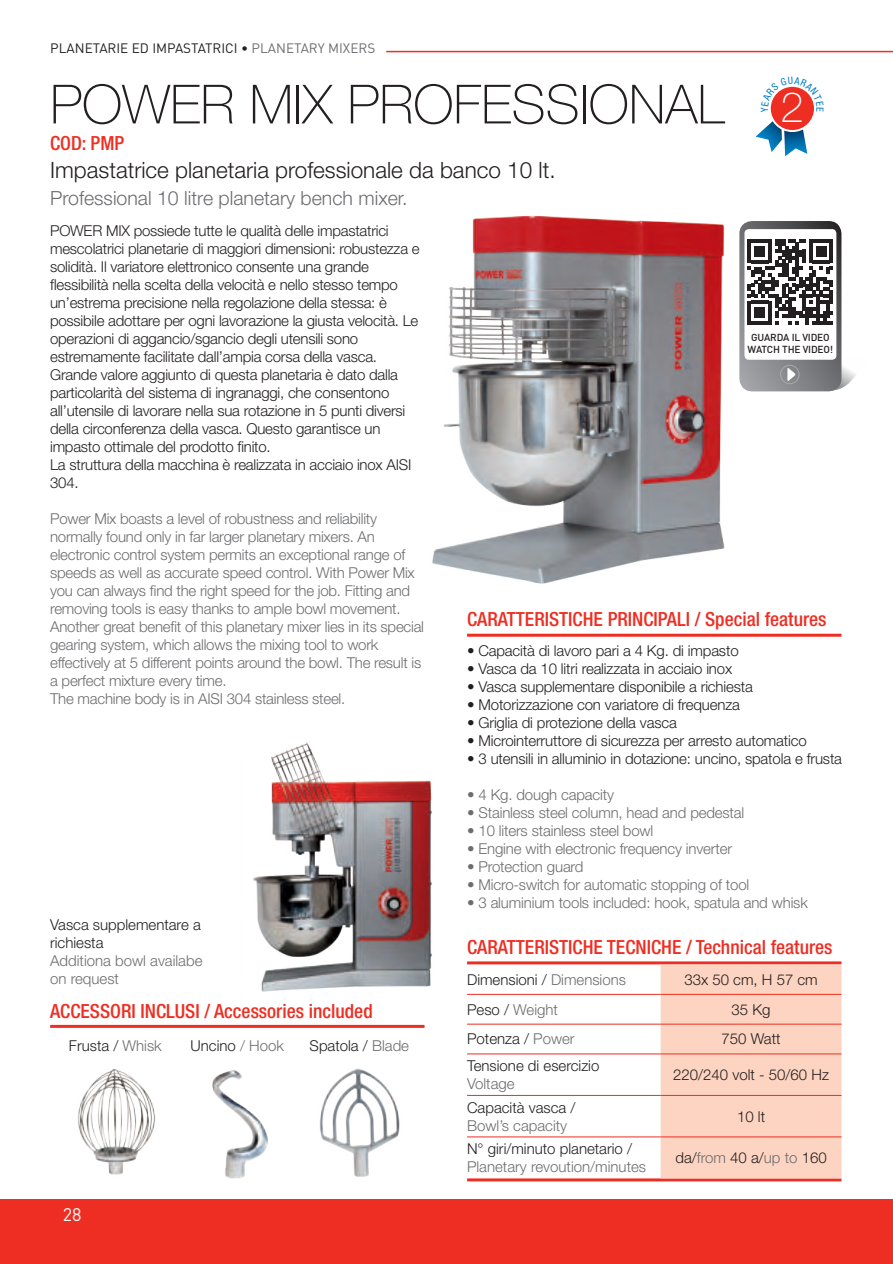
<style>
.page{position:relative;width:893px;height:1264px;background:#fff}
.page>*{position:absolute;margin:0;border:0;box-sizing:border-box;transform-origin:0 0}
.t1{font:100 54px "Helvetica Neue LT Std";color:#231f20}
.t2{font:100 42px "Helvetica Neue LT Std";color:#fff}
.t3{font:300 22.5px "Helvetica Neue LT Std";color:#231f20}
.t4{font:500 condensed 19.5px "Helvetica Neue LT Std";color:#ee2e22}
.t5{font:300 19.5px "Helvetica Neue LT Std";color:#6c6d70}
.t6{font:18px "DIN";color:#fff}
.t7{font:300 15px/18px "Helvetica Neue LT Std";letter-spacing:-.015em;color:#231f20}
.t8{font:300 15px/18px "Helvetica Neue LT Std";letter-spacing:-.015em;color:#6c6d70}
.t9{font:13.5px "DIN";color:#231f20}
.t10{font:500 10.05px/12.1px "DIN";letter-spacing:-.015em;color:#231f20;text-align:center}
.s1{color:#6c6d70}
.s2{color:#231f20}
</style>
<div class="page">
<div style="left:0;top:1199px;width:892px;height:64px;background:#ee2e22"></div>
<hr style="left:892px;top:1199px;width:1px;height:64px;background:#ee2e22">
<hr style="left:386px;top:51px;width:506px;height:1px;background:#ee2e22">
<hr style="left:467px;top:961px;width:374px;height:3px;background:#ee2e22">
<hr style="left:467px;top:1178px;width:374px;height:3px;background:#ee2e22">
<div style="left:660px;top:964px;width:181px;height:214px;background:#fcd4c1"></div>
<hr style="left:467px;top:993px;width:193px;height:1px;background:#ee2e22">
<hr style="left:660px;top:993px;width:181px;height:1px;background:#ee2e22">
<hr style="left:467px;top:1023px;width:193px;height:1px;background:#ee2e22">
<hr style="left:660px;top:1023px;width:181px;height:1px;background:#ee2e22">
<hr style="left:467px;top:1053px;width:193px;height:1px;background:#ee2e22">
<hr style="left:660px;top:1053px;width:181px;height:1px;background:#ee2e22">
<hr style="left:467px;top:1136px;width:193px;height:1px;background:#ee2e22">
<hr style="left:660px;top:1136px;width:181px;height:1px;background:#ee2e22">
<hr style="left:467px;top:1094px;width:193px;height:1px;background:#ee2e22">
<hr style="left:660px;top:1094px;width:181px;height:1px;background:#ee2e22">
<hr style="left:50px;top:1024px;width:374px;height:3px;background:#ee2e22">
<img style="left:78px;top:1069px;width:77px;height:106px">
<img style="left:212px;top:1070px;width:56px;height:109px">
<img style="left:319px;top:1068px;width:81px;height:109px">
<img style="left:253px;top:742px;width:179px;height:250px">
<hr style="left:467px;top:633px;width:374px;height:3px;background:#ee2e22">
<svg style="left:764px;top:221px;width:92px;height:170px"></svg>
<img style="left:432px;top:215px;width:332px;height:369px">
<svg style="left:756px;top:86px;width:58px;height:70px"></svg>
<p class="t9" style="left:50px;top:40px;width:326px">PLANETARIE ED IMPASTATRICI • <span class="s1">PLANETARY MIXERS</span></p>
<h1 class="t1" style="left:50px;top:73px;width:675px">POWER MIX PROFESSIONAL</h1>
<h3 class="t4" style="left:50px;top:131px;width:76px">COD: PMP</h3>
<h2 class="t2" style="left:780px;top:83px;width:25px">2</h2>
<h3 class="t3" style="left:50px;top:156px;width:507px">Impastatrice planetaria professionale da banco 10 lt.</h3>
<h3 class="t5" style="left:50px;top:186px;width:359px">Professional 10 litre planetary bench mixer.</h3>
<p class="t7" style="left:50px;top:221px;width:371px">POWER MIX possiede tutte le qualità delle impastatrici mescolatrici planetarie di maggiori dimensioni: robustezza e solidità. Il variatore elettronico consente una grande flessibilità nella scelta della velocità e nello stesso tempo un’estrema precisione nella regolazione della stessa: è possibile adottare per ogni lavorazione la giusta velocità. Le operazioni di aggancio/sgancio degli utensili sono estremamente facilitate dall’ampia corsa della vasca.<br>Grande valore aggiunto di questa planetaria è dato dalla particolarità del sistema di ingranaggi, che consentono all’utensile di lavorare nella sua rotazione in 5 punti diversi della circonferenza della vasca. Questo garantisce un impasto ottimale del prodotto finito.<br>La struttura della macchina è realizzata in acciaio inox AISI 304.</p>
<p class="t8" style="left:50px;top:509px;width:375px">Power Mix boasts a level of robustness and reliability normally found only in far larger planetary mixers. An electronic control system permits an exceptional range of speeds as well as accurate speed control. With Power Mix you can always find the right speed for the job. Fitting and removing tools is easy thanks to ample bowl movement.<br>Another great benefit of this planetary mixer lies in its special gearing system, which allows the mixing tool to work effectively at 5 different points around the bowl. The result is a perfect mixture every time.<br>The machine body is in AISI 304 stainless steel.</p>
<p class="t10" style="left:747px;top:330px;width:87px">GUARDA IL VIDEO<br>WATCH THE VIDEO!</p>
<h3 class="t4" style="left:467px;top:607px;width:361px">CARATTERISTICHE PRINCIPALI / Special features</h3>
<p class="t7" style="left:467px;top:640px;width:273px">• Capacità di lavoro pari a 4 Kg. di impasto</p>
<p class="t7" style="left:467px;top:658px;width:267px">• Vasca da 10 litri realizzata in acciaio inox</p>
<p class="t7" style="left:467px;top:676px;width:287px">• Vasca supplementare disponibile a richiesta</p>
<p class="t7" style="left:467px;top:694px;width:274px">• Motorizzazione con variatore di frequenza</p>
<p class="t7" style="left:467px;top:712px;width:211px">• Griglia di protezione della vasca</p>
<p class="t7" style="left:467px;top:730px;width:341px">• Microinterruttore di sicurezza per arresto automatico</p>
<p class="t7" style="left:467px;top:748px;width:376px">• 3 utensili in alluminio in dotazione: uncino, spatola e frusta</p>
<p class="t8" style="left:467px;top:784px;width:148px">• 4 Kg. dough capacity</p>
<p class="t8" style="left:467px;top:802px;width:279px">• Stainless steel column, head and pedestal</p>
<p class="t8" style="left:467px;top:820px;width:188px">• 10 liters stainless steel bowl</p>
<p class="t8" style="left:467px;top:838px;width:266px">• Engine with electronic frequency inverter</p>
<p class="t8" style="left:467px;top:856px;width:118px">• Protection guard</p>
<p class="t8" style="left:467px;top:874px;width:284px">• Micro-switch for automatic stopping of tool</p>
<p class="t8" style="left:467px;top:892px;width:342px">• 3 aluminium tools included: hook, spatula and whisk</p>
<p class="t7" style="left:50px;top:914px;width:152px">Vasca supplementare a richiesta</p>
<p class="t8" style="left:50px;top:950px;width:154px">Additiona bowl availabe on request</p>
<h3 class="t4" style="left:50px;top:998px;width:324px">ACCESSORI INCLUSI / Accessories included</h3>
<p class="t7" style="left:69px;top:1035px;width:94px">Frusta / <span class="s1">Whisk</span></p>
<p class="t7" style="left:191px;top:1035px;width:95px">Uncino <span class="s1">/ Hook</span></p>
<p class="t7" style="left:309px;top:1035px;width:101px">Spatola / <span class="s1">Blade</span></p>
<p class="t6" style="left:63px;top:1203px;width:20px">28</p>
<h3 class="t4" style="left:467px;top:935px;width:367px">CARATTERISTICHE TECNICHE / Technical features</h3>
<p class="t7" style="left:467px;top:969px;width:160px">Dimensioni / <span class="s1">Dimensions</span></p>
<p class="t7" style="left:684px;top:969px;width:135px">33x 50 cm, H 57 cm</p>
<p class="t8" style="left:467px;top:999px;width:92px"><span class="s2">Peso /</span> Weight</p>
<p class="t7" style="left:731px;top:999px;width:40px">35 Kg</p>
<p class="t7" style="left:467px;top:1029px;width:109px">Potenza / <span class="s1">Power</span></p>
<p class="t7" style="left:721px;top:1029px;width:60px">750 Watt</p>
<p class="t7" style="left:467px;top:1056px;width:134px">Tensione di esercizio</p>
<p class="t8" style="left:467px;top:1074px;width:49px">Voltage</p>
<p class="t7" style="left:673px;top:1065px;width:157px">220/240 volt - 50/60 Hz</p>
<p class="t7" style="left:467px;top:1097px;width:110px">Capacità vasca /</p>
<p class="t8" style="left:467px;top:1115px;width:102px">Bowl’s capacity</p>
<p class="t7" style="left:467px;top:1139px;width:166px">N° giri/minuto planetario /</p>
<p class="t8" style="left:467px;top:1157px;width:180px">Planetary revoution/minutes</p>
<p class="t7" style="left:737px;top:1106px;width:30px">10 lt</p>
<p class="t7" style="left:675px;top:1148px;width:153px">da/<span class="s1">from</span> 40 a/<span class="s1">up to</span> 160</p>
</div>
